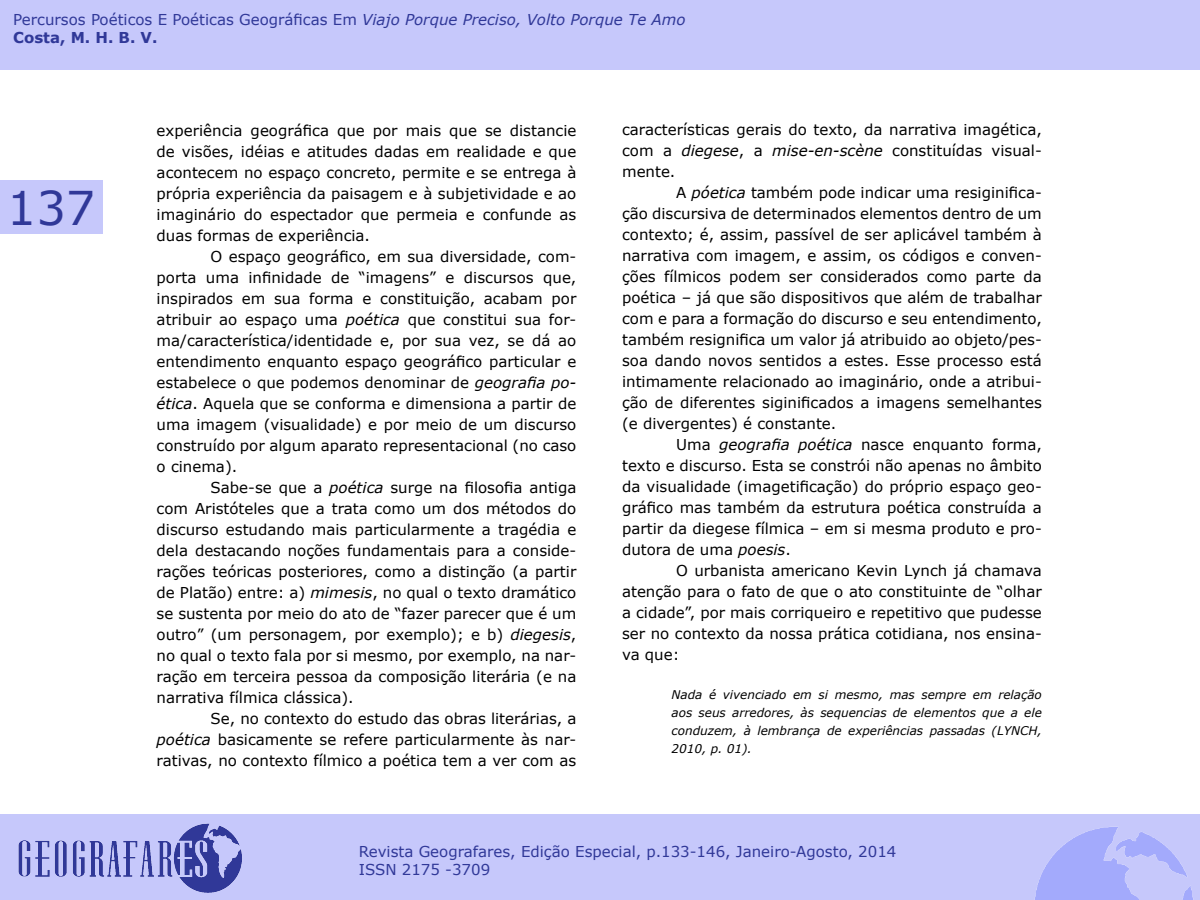
<style>
.page{position:relative;width:1200px;height:900px;background:#fff}
.page>*{position:absolute;margin:0;border:0;box-sizing:border-box;transform-origin:0 0}
.t1{font:46.5px "Verdana";color:#303898}
.t2{font:15px/21px "Verdana";color:#000;text-align:justify}
.t3{font:15px/18px "Verdana";color:#303898}
.t4{font:italic 12px/18px "Verdana";color:#000;text-align:justify}
.s1{font-style:italic}
.s2{font-weight:700}
</style>
<div class="page">
<div style="left:0;top:180px;width:102px;height:54px;background:#c6c8fb"></div>
<div style="left:0;top:814px;width:1200px;height:86px;background:#c6c8fb"></div>
<img style="left:18px;top:823px;width:224px;height:70px">
<img style="left:1035px;top:827px;width:158px;height:73px">
<div style="left:0;top:0;width:1200px;height:69px;background:#c6c8fb"></div>
<p class="t3" style="left:13px;top:11px;width:674px">Percursos Poéticos E Poéticas Geográficas Em <span class="s1">Viajo Porque Preciso, Volto Porque Te Amo<br></span><span class="s2">Costa, M. H. B. V.</span></p>
<h1 class="t1" style="left:7px;top:176px;width:90px">137</h1>
<p class="t2" style="left:157px;top:120px;width:421px">experiência geográfica que por mais que se distancie de visões, idéias e atitudes dadas em realidade e que acontecem no espaço concreto, permite e se entrega à própria experiência da paisagem e à subjetividade e ao imaginário do espectador que permeia e confunde as duas formas de experiência.</p>
<p class="t2" style="left:157px;top:246px;width:421px;text-indent:54px">O espaço geográfico, em sua diversidade, com&shy;porta uma infinidade de “imagens” e discursos que, inspirados em sua forma e constituição, acabam por atribuir ao espaço uma <span class="s1">poética</span> que constitui sua for&shy;ma/característica/identidade e, por sua vez, se dá ao entendimento enquanto espaço geográfico particular e estabelece o que podemos denominar de <span class="s1">geografia po&shy;ética</span>. Aquela que se conforma e dimensiona a partir de uma imagem (visualidade) e por meio de um discurso construído por algum aparato representacional (no caso o cinema).</p>
<p class="t2" style="left:157px;top:477px;width:421px;text-indent:54px">Sabe-se que a <span class="s1">poética</span> surge na filosofia antiga com Aristóteles que a trata como um dos métodos do discurso estudando mais particularmente a tragédia e dela destacando noções fundamentais para a conside&shy;rações teóricas posteriores, como a distinção (a partir de Platão) entre: a) <span class="s1">mimesis</span>, no qual o texto dramático se sustenta por meio do ato de “fazer parecer que é um outro” (um personagem, por exemplo); e b) <span class="s1">diegesis</span>, no qual o texto fala por si mesmo, por exemplo, na nar&shy;ração em terceira pessoa da composição literária (e na narrativa fílmica clássica).</p>
<p class="t2" style="left:157px;top:708px;width:421px;text-indent:54px">Se, no contexto do estudo das obras literárias, a <span class="s1">poética</span> basicamente se refere particularmente às nar&shy;rativas, no contexto fílmico a poética tem a ver com as</p>
<p class="t2" style="left:622px;top:119px;width:421px">características gerais do texto, da narrativa imagética, com a <span class="s1">diegese</span>, a <span class="s1">mise-en-scène</span> constituídas visual&shy;mente.</p>
<p class="t2" style="left:622px;top:182px;width:421px;text-indent:54px">A <span class="s1">póetica</span> também pode indicar uma resiginifica&shy;ção discursiva de determinados elementos dentro de um contexto; é, assim, passível de ser aplicável também à narrativa com imagem, e assim, os códigos e conven&shy;ções fílmicos podem ser considerados como parte da poética – já que são dispositivos que além de trabalhar com e para a formação do discurso e seu entendimento, também resignifica um valor já atribuido ao objeto/pes&shy;soa dando novos sentidos a estes. Esse processo está intimamente relacionado ao imaginário, onde a atribui&shy;ção de diferentes siginificados a imagens semelhantes (e divergentes) é constante.</p>
<p class="t2" style="left:622px;top:434px;width:421px;text-indent:54px">Uma <span class="s1">geografia poética</span> nasce enquanto forma, texto e discurso. Esta se constrói não apenas no âmbito da visualidade (imagetificação) do próprio espaço geo&shy;gráfico mas também da estrutura poética construída a partir da diegese fílmica – em si mesma produto e pro&shy;dutora de uma <span class="s1">poesis</span>.</p>
<p class="t2" style="left:622px;top:560px;width:421px;text-indent:54px">O urbanista americano Kevin Lynch já chamava atenção para o fato de que o ato constituinte de “olhar a cidade”, por mais corriqueiro e repetitivo que pudesse ser no contexto da nossa prática cotidiana, nos ensina&shy;va que:</p>
<p class="t4" style="left:672px;top:685px;width:372px">Nada é vivenciado em si mesmo, mas sempre em relação aos seus arredores, às sequencias de elementos que a ele conduzem, à lembrança de experiências passadas (LYNCH, 2010, p. 01).</p>
<p class="t3" style="left:359px;top:843px;width:539px">Revista Geografares, Edição Especial, p.133-146, Janeiro-Agosto, 2014<br>ISSN 2175 -3709</p>
</div>
